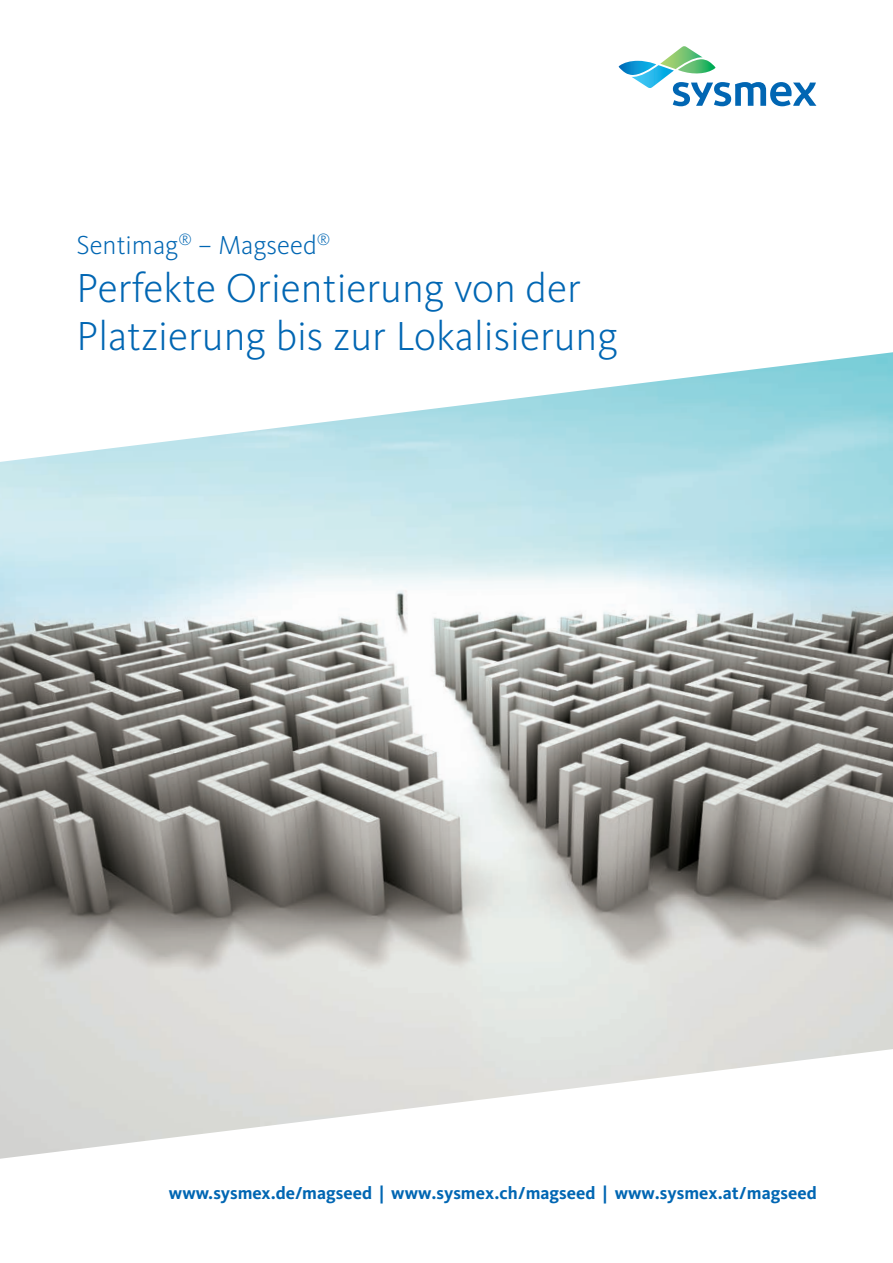
<style>
.page{position:relative;width:893px;height:1263px;background:#fff}
.page>*{position:absolute;margin:0;border:0;box-sizing:border-box;transform-origin:0 0}
.t1{font:300 42px/48px "Kievit Pro";color:#0166b3}
.t2{font:300 27px "Kievit Pro";color:#0166b3}
.t3{font:700 18px "Kievit Pro";color:#0166b3}
</style>
<div class="page">
<svg style="left:619px;top:46px;width:197px;height:60px"></svg>
<img style="left:0;top:352px;width:893px;height:807px">
<h2 class="t2" style="left:77px;top:229px;width:255px">Sentimag<sup>®</sup> – Magseed<sup>®</sup></h2>
<h1 class="t1" style="left:77px;top:264px;width:543px">Perfekte Orientierung von der<br>Platzierung bis zur Lokalisierung</h1>
<p class="t3" style="left:169px;top:1182px;width:649px">www.sysmex.de/magseed | www.sysmex.ch/magseed | www.sysmex.at/magseed</p>
</div>
